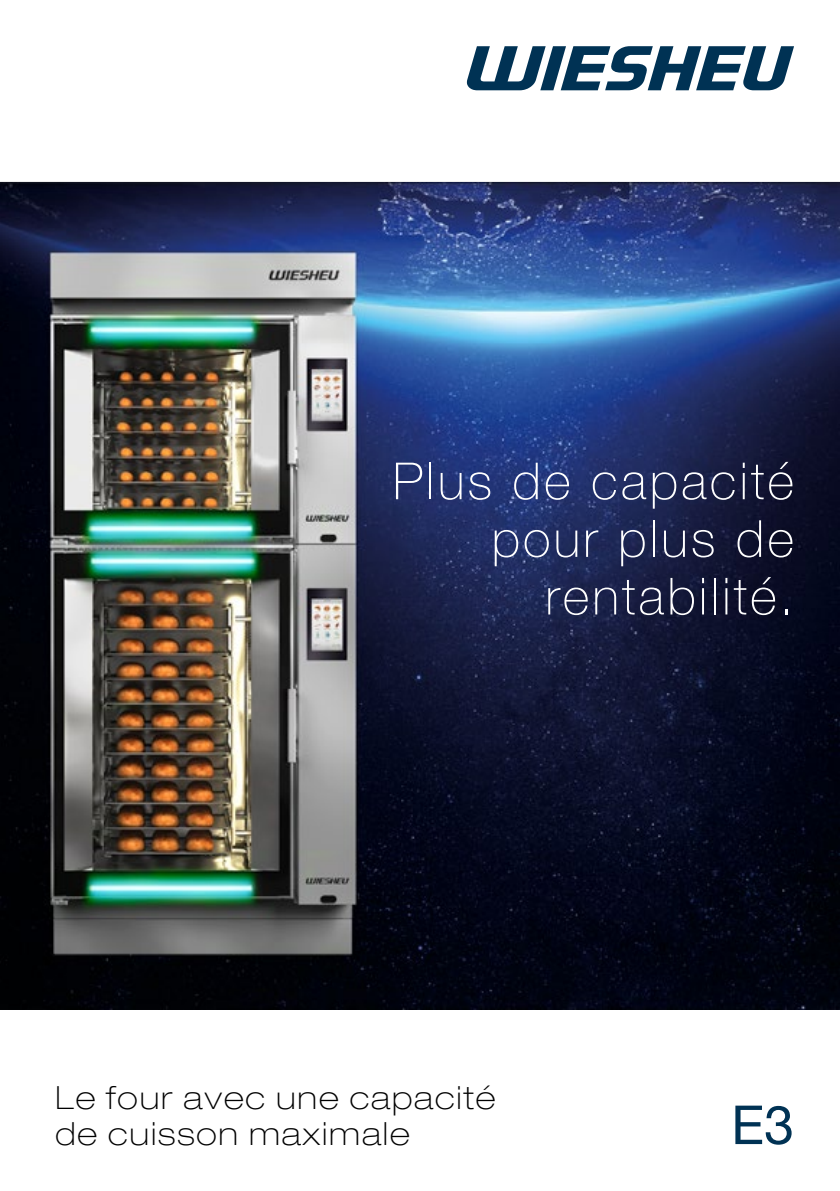
<style>
.page{position:relative;width:840px;height:1191px;background:#fff}
.page>*{position:absolute;margin:0;border:0;box-sizing:border-box;transform-origin:0 0}
.t1{font:53.8px "Helvetica Neue LT Pro";color:#003254}
.t2{font:100 51.2px/57.6px "Helvetica Neue LT Pro";letter-spacing:.06em;color:#fff;text-align:right}
.t3{font:100 expanded 32px/36px "Helvetica Neue";letter-spacing:.06em;color:#000}
</style>
<div class="page">
<img style="left:0;top:183px;width:839px;height:826px">
<svg style="left:466px;top:46px;width:327px;height:44px"></svg>
<h2 class="t2" style="left:392px;top:452px;width:402px">Plus de capacité pour plus de rentabilité.</h2>
<p class="t3" style="left:55px;top:1079px;width:441px">Le four avec une capacité de cuisson maximale</p>
<h1 class="t1" style="left:730px;top:1092px;width:64px">E3</h1>
</div>
